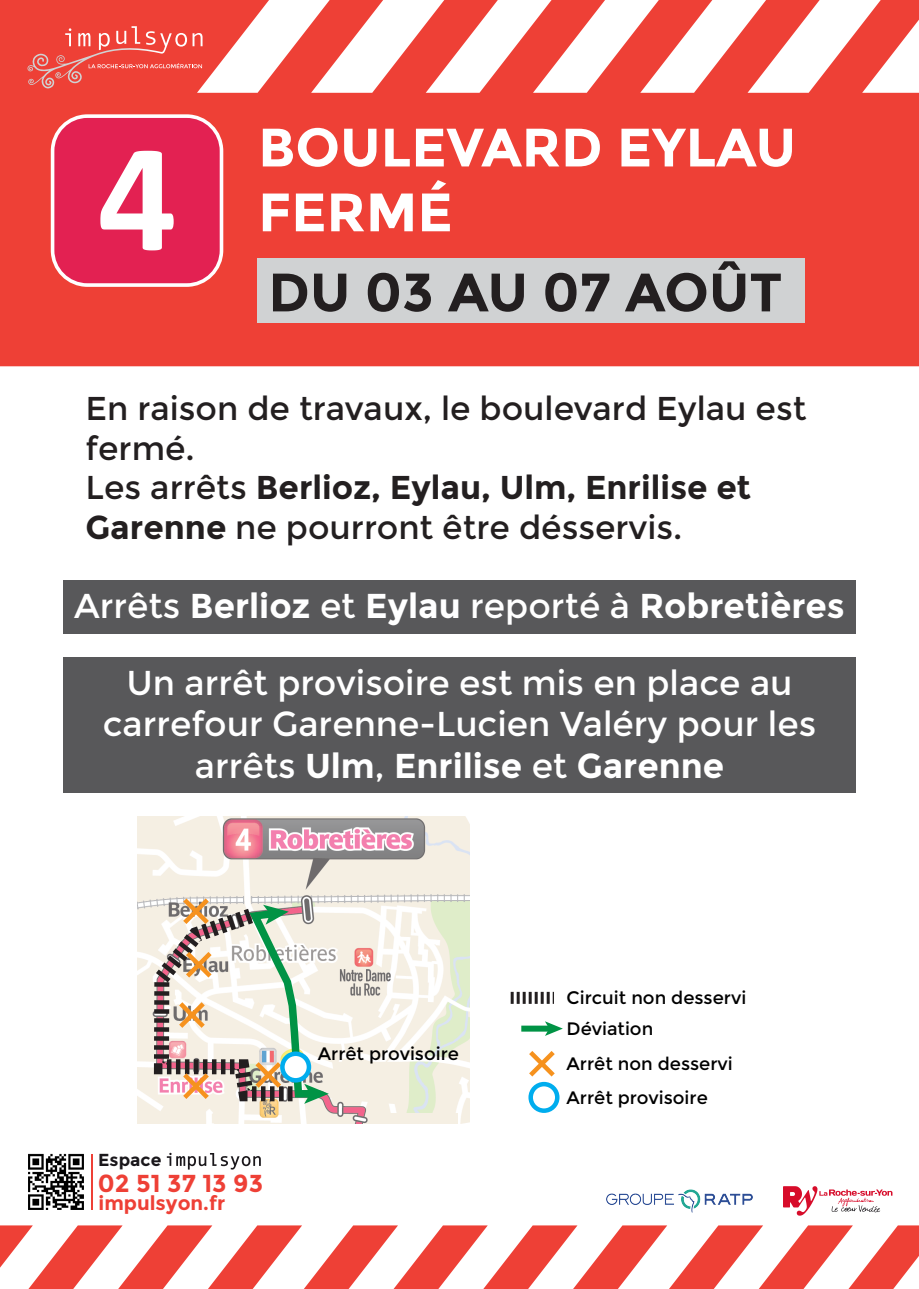
<style>
.page{position:relative;width:919px;height:1289px;background:#fff}
.page>*{position:absolute;margin:0;border:0;box-sizing:border-box;transform-origin:0 0}
.t1{font:700 54px/64.8px "Montserrat";color:#fff}
.t2{font:700 54px "Montserrat";color:#231f20}
.t3{font:34.5px/41.4px "Montserrat";color:#fff;text-align:center}
.t4{font:700 34.5px "Montserrat";color:#fff}
.t5{font:33px/39.6px "Montserrat";color:#231f20}
.t6{font:700 24.45px "Montserrat";color:#ee4036}
.t7{font:700 19.8px "Montserrat";color:#ee4036}
.t8{font:18px/30.9px "Montserrat";color:#000}
.t9{font:700 17.4px "Montserrat";color:#1a171b}
.s1{font-weight:700}
.s2{font-weight:400}
</style>
<div class="page">
<img style="left:138px;top:816px;width:331px;height:307px">
<div style="left:370px;top:1112px;width:87px;height:11px;background:#f5efe3"></div>
<div style="left:63px;top:580px;width:792px;height:53px;background:#58585a"></div>
<svg style="left:0;top:0;width:918px;height:366px;background:#f05950"></svg>
<div style="left:258px;top:258px;width:546px;height:65px;background:#d0d2d3"></div>
<div style="left:63px;top:657px;width:792px;height:136px;background:#58585a"></div>
<svg style="left:510px;top:991px;width:44px;height:12px"></svg>
<div style="left:521px;top:1025px;width:29px;height:6px;background:#009345"></div>
<svg style="left:545px;top:1021px;width:18px;height:14px"></svg>
<svg style="left:529px;top:1051px;width:26px;height:26px"></svg>
<svg style="left:783px;top:1186px;width:109px;height:29px"></svg>
<img style="left:606px;top:1189px;width:147px;height:24px">
<svg style="left:167px;top:1152px;width:94px;height:17px"></svg>
<hr style="left:91px;top:1153px;width:2px;height:56px;background:#ee4036">
<svg style="left:0;top:1225px;width:918px;height:63px"></svg>
<svg style="left:27px;top:26px;width:175px;height:58px;background:#ed554c"></svg>
<img style="left:28px;top:1153px;width:56px;height:56px">
<svg style="left:51px;top:114px;width:172px;height:173px"></svg>
<svg style="left:146px;top:893px;width:253px;height:215px"></svg>
<svg style="left:282px;top:1053px;width:27px;height:27px"></svg>
<div style="left:280px;top:1051px;width:31px;height:31px;border:4px solid #00adee;border-radius:50%"></div>
<svg style="left:530px;top:1084px;width:27px;height:26px"></svg>
<div style="left:528px;top:1081px;width:31px;height:31px;border:4px solid #00adee;border-radius:50%"></div>
<h1 class="t1" style="left:258px;top:115px;width:539px">BOULEVARD EYLAU<br>FERMÉ</h1>
<h1 class="t2" style="left:268px;top:260px;width:515px">DU 03 AU 07 AOÛT</h1>
<p class="t5" style="left:85px;top:389px;width:722px">En raison de travaux, le boulevard Eylau est fermé.<br>Les arrêts <span class="s1">Berlioz, Eylau, Ulm, Enrilise et<br>Garenne</span> ne pourront être désservis.</p>
<p class="t4" style="left:74px;top:585px;width:772px"><span class="s2">Arrêts</span> Berlioz <span class="s2">et</span> Eylau <span class="s2">reporté à</span> Robretières</p>
<p class="t3" style="left:103px;top:662px;width:715px">Un arrêt provisoire est mis en place au carrefour Garenne-Lucien Valéry pour les arrêts <span class="s1">Ulm</span>, <span class="s1">Enrilise</span> et <span class="s1">Garenne</span></p>
<p class="t9" style="left:98px;top:1149px;width:65px">Espace</p>
<p class="t7" style="left:98px;top:1191px;width:128px">impulsyon.fr</p>
<p class="t6" style="left:98px;top:1168px;width:167px">02 51 37 13 93</p>
<p class="t8" style="left:318px;top:1038px;width:143px">Arrêt provisoire</p>
<p class="t8" style="left:566px;top:982px;width:181px">Circuit non desservi<br>Déviation</p>
<p class="t8" style="left:566px;top:1047px;width:168px;line-height:33.6px">Arrêt non desservi<br>Arrêt provisoire</p>
</div>
